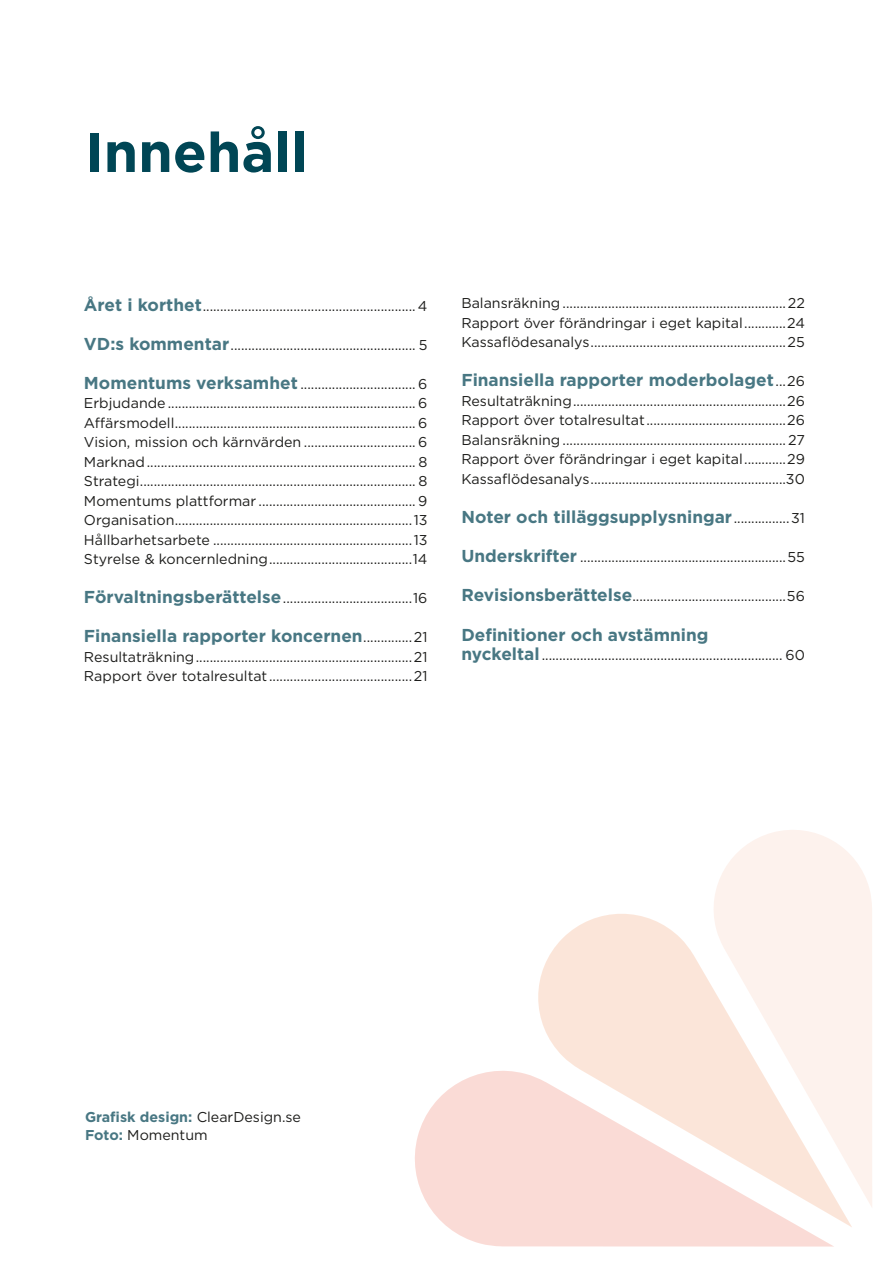
<style>
.page{position:relative;width:893px;height:1263px;background:#fff}
.page>*{position:absolute;margin:0;border:0;box-sizing:border-box;transform-origin:0 0}
.Rubrik_1{font:700 55.5px "Gotham";color:#004655}
.t1{font:700 17.25px "Gotham";color:#487783}
.Rubrik_3{font:14.25px "Gotham";color:#1d1d1b}
.Brödtext{font:700 14.25px "Gotham";color:#487783}
.Brödtext-2{font:14.25px "Gotham";color:#1d1d1b}
.s1{font-weight:700;font-size:17.25px;color:#487783}
.s2{font-weight:400;font-size:14.25px;color:#1d1d1b}
.s3{font-weight:400;color:#1d1d1b}
.s4{font-weight:700;color:#487783}
</style>
<div class="page">
<svg style="left:714px;top:830px;width:158px;height:377px;fill:#fdf2ed"></svg>
<svg style="left:415px;top:1071px;width:418px;height:175px;background:#fadfdb"></svg>
<svg style="left:530px;top:906px;width:322px;height:321px"></svg>
<p class="Rubrik_1" style="left:85px;top:116px;width:224px">Innehåll</p>
<p class="Rubrik_3" style="left:84px;top:296px;width:345px"><span class="s1">Året i korthet</span>............................................................. 4</p>
<p class="Rubrik_3" style="left:84px;top:335px;width:345px"><span class="s1">VD:s kommentar</span>..................................................... 5</p>
<p class="Rubrik_3" style="left:84px;top:374px;width:345px"><span class="s1">Momentums verksamhet</span> ................................. 6</p>
<p class="Rubrik_3" style="left:84px;top:394px;width:345px">Erbjudande....................................................................... 6</p>
<p class="Rubrik_3" style="left:84px;top:413px;width:345px">Affärsmodell..................................................................... 6</p>
<p class="Rubrik_3" style="left:84px;top:433px;width:345px">Vision, mission och kärnvärden ................................ 6</p>
<p class="Rubrik_3" style="left:84px;top:452px;width:345px">Marknad............................................................................. 8</p>
<p class="Rubrik_3" style="left:84px;top:472px;width:345px">Strategi............................................................................... 8</p>
<p class="Rubrik_3" style="left:84px;top:491px;width:345px">Momentums plattformar ............................................. 9</p>
<p class="Rubrik_3" style="left:84px;top:511px;width:345px">Organisation....................................................................13</p>
<p class="Rubrik_3" style="left:84px;top:530px;width:345px">Hållbarhetsarbete .........................................................13</p>
<p class="Rubrik_3" style="left:84px;top:550px;width:345px">Styrelse &amp; koncernledning.........................................14</p>
<p class="Rubrik_3" style="left:84px;top:589px;width:345px"><span class="s1">Förvaltningsberättelse</span>.....................................16</p>
<p class="t1" style="left:84px;top:625px;width:345px">Finansiella rapporter koncernen<span class="s2">..............21</span></p>
<p class="Rubrik_3" style="left:84px;top:647px;width:345px">Resultaträkning..............................................................21</p>
<p class="Rubrik_3" style="left:84px;top:667px;width:345px">Rapport över totalresultat .........................................21</p>
<p class="Rubrik_3" style="left:461px;top:294px;width:345px">Balansräkning ................................................................22</p>
<p class="Rubrik_3" style="left:461px;top:313px;width:345px">Rapport över förändringar i eget kapital............24</p>
<p class="Rubrik_3" style="left:461px;top:333px;width:345px">Kassaflödesanalys........................................................25</p>
<p class="t1" style="left:461px;top:369px;width:345px">Finansiella rapporter moderbolaget<span class="s2">...26</span></p>
<p class="Rubrik_3" style="left:461px;top:391px;width:345px">Resultaträkning.............................................................26</p>
<p class="Rubrik_3" style="left:461px;top:411px;width:345px">Rapport över totalresultat ........................................26</p>
<p class="Rubrik_3" style="left:461px;top:430px;width:345px">Balansräkning ................................................................27</p>
<p class="Rubrik_3" style="left:461px;top:450px;width:345px">Rapport över förändringar i eget kapital............29</p>
<p class="Rubrik_3" style="left:461px;top:469px;width:345px">Kassaflödesanalys........................................................30</p>
<p class="t1" style="left:461px;top:505px;width:345px">Noter och tilläggsupplysningar<span class="s2">................31</span></p>
<p class="Rubrik_3" style="left:461px;top:548px;width:345px"><span class="s1">Underskrifter</span> ...........................................................55</p>
<p class="Rubrik_3" style="left:461px;top:587px;width:345px"><span class="s1">Revisionsberättelse</span>............................................56</p>
<p class="t1" style="left:461px;top:623px;width:249px">Definitioner och avstämning</p>
<p class="Rubrik_3" style="left:461px;top:646px;width:345px"><span class="s1">nyckeltal</span>..................................................................... 60</p>
<p class="Brödtext" style="left:85px;top:1108px;width:218px">Grafisk design: <span class="s3">ClearDesign.se</span></p>
<p class="Brödtext-2" style="left:85px;top:1125px;width:124px"><span class="s4">Foto:</span> Momentum</p>
</div>
